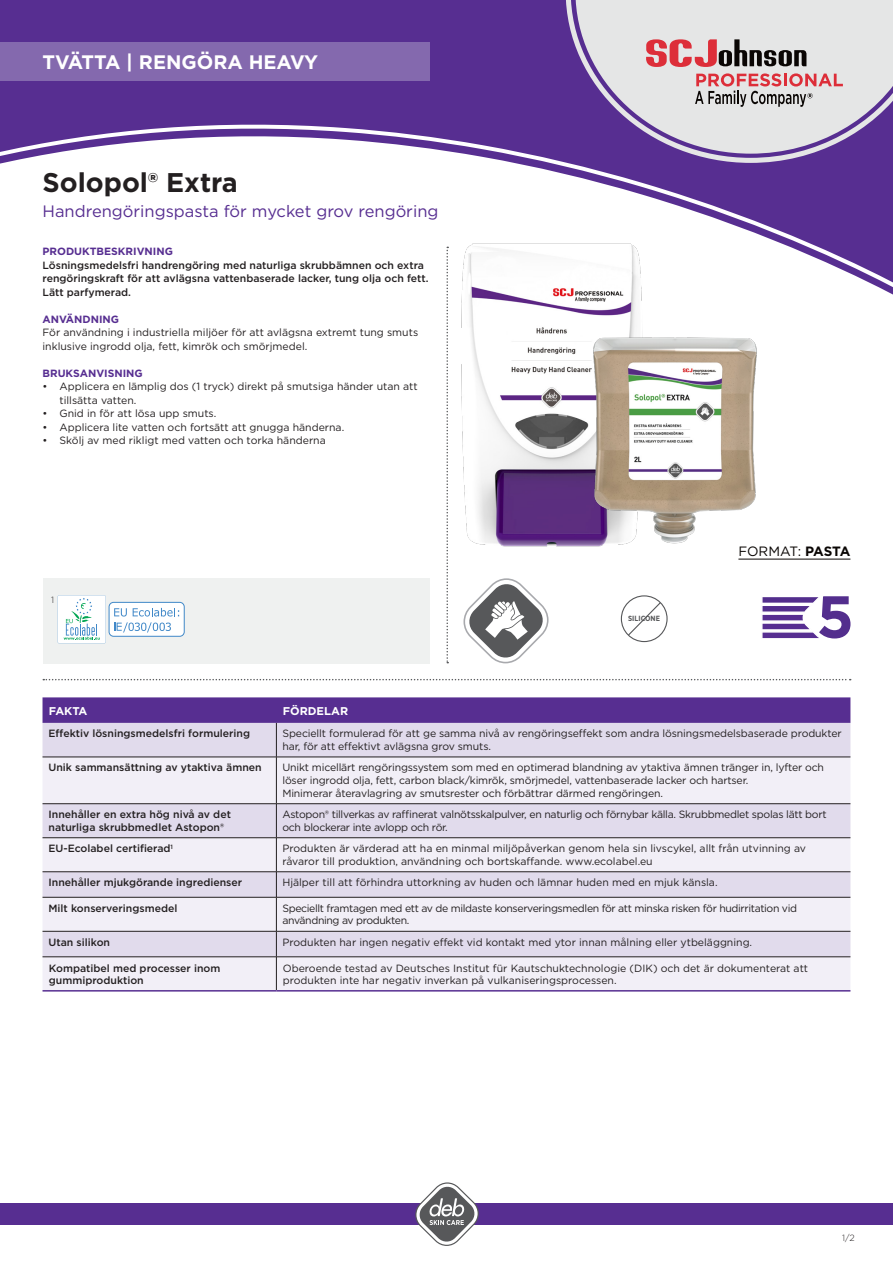
<style>
.page{position:relative;width:893px;height:1263px;background:#fff}
.page>*{position:absolute;margin:0;border:0;box-sizing:border-box;transform-origin:0 0}
.t1{font:700 59.25px "Gotham";color:#532e8d}
.Product_Title{font:700 27px "Gotham";color:#231f20}
.t2{font:700 19.5px "Gotham";color:#fff}
.t3{font:16.5px "Gotham";color:#572e91}
.t4{font:13.5px "Gotham";color:#0a0604}
.t5{font:700 11.25px "Gotham";color:#fff}
.t6{font:10.5px/12.8px "Gotham";letter-spacing:-.01em;color:#231f20}
.t7{font:500 10.5px/13.5px "Gotham";color:#231f20}
.t8{font:10.5px/12.8px "Gotham";letter-spacing:-.035em;color:#231f20}
.t9{font:700 10.5px "Gotham";color:#572e91}
.t10{font:300 9px "Gotham";color:#231f20}
.t11{font:700 7.5px "Gotham Narrow";color:#57585a}
.s1{font-weight:700}
</style>
<div class="page">
<div style="left:0;top:0;width:893px;height:295px;background:#572e91"></div>
<svg style="left:0;top:119px;width:893px;height:175px"></svg>
<div style="left:0;top:1203px;width:893px;height:22px;background:#572e91"></div>
<svg style="left:415px;top:1182px;width:64px;height:64px"></svg>
<div style="left:0;top:43px;width:429px;height:38px;background:#8469ae"></div>
<svg style="left:566px;top:0;width:327px;height:163px;background:#6d4b9e"></svg>
<svg style="left:575px;top:0;width:318px;height:154px;background:#c8c1d5"></svg>
<svg style="left:646px;top:39px;width:161px;height:28px;background:#b2878a"></svg>
<svg style="left:695px;top:73px;width:148px;height:34px;background:#ccacae"></svg>
<div style="left:43px;top:578px;width:386px;height:85px;background:#eff1f0"></div>
<svg style="left:446px;top:565px;width:2px;height:98px"></svg>
<svg style="left:43px;top:679px;width:808px;height:1px"></svg>
<img style="left:446px;top:228px;width:211px;height:336px">
<hr style="left:738px;top:559px;width:112px;height:1px;background:#0a0604">
<svg style="left:43px;top:697px;width:807px;height:26px;background:#5a3293"></svg>
<div style="left:43px;top:723px;width:807px;height:34px;background:#e1dbec"></div>
<svg style="left:43px;top:758px;width:807px;height:232px;fill:#f2eff7"></svg>
<hr style="left:43px;top:871px;width:233px;height:1px;background:#231f20">
<hr style="left:276px;top:871px;width:574px;height:1px;background:#231f20">
<svg style="left:276px;top:872px;width:1px;height:25px"></svg>
<hr style="left:43px;top:897px;width:233px;height:1px;background:#231f20">
<hr style="left:276px;top:897px;width:574px;height:1px;background:#231f20">
<hr style="left:276px;top:897px;width:1px;height:34px;background:#231f20">
<hr style="left:43px;top:931px;width:233px;height:1px;background:#231f20">
<hr style="left:276px;top:931px;width:574px;height:1px;background:#231f20">
<hr style="left:276px;top:723px;width:1px;height:34px;background:#231f20">
<hr style="left:43px;top:757px;width:233px;height:1px;background:#231f20">
<hr style="left:276px;top:757px;width:574px;height:1px;background:#231f20">
<hr style="left:276px;top:757px;width:1px;height:46px;background:#231f20">
<hr style="left:43px;top:803px;width:233px;height:1px;background:#231f20">
<hr style="left:276px;top:803px;width:574px;height:1px;background:#231f20">
<hr style="left:276px;top:804px;width:1px;height:33px;background:#231f20">
<hr style="left:43px;top:837px;width:233px;height:1px;background:#231f20">
<hr style="left:276px;top:837px;width:574px;height:1px;background:#231f20">
<hr style="left:276px;top:838px;width:1px;height:33px;background:#231f20">
<svg style="left:276px;top:931px;width:1px;height:25px"></svg>
<hr style="left:43px;top:956px;width:233px;height:1px;background:#231f20">
<hr style="left:276px;top:956px;width:574px;height:1px;background:#231f20">
<hr style="left:276px;top:957px;width:1px;height:33px;background:#231f20">
<hr style="left:43px;top:990px;width:233px;height:1px;background:#572e91">
<hr style="left:276px;top:990px;width:574px;height:1px;background:#572e91">
<svg style="left:463px;top:578px;width:86px;height:85px"></svg>
<img style="left:585px;top:329px;width:172px;height:220px">
<svg style="left:58px;top:595px;width:48px;height:48px"></svg>
<div style="left:109px;top:602px;width:75px;height:34px;background:#fff;border-radius:5px"></div>
<div style="left:109px;top:602px;width:75px;height:34px;border:1px solid #4088c8;border-radius:5px"></div>
<svg style="left:114px;top:608px;width:13px;height:8px"></svg>
<svg style="left:133px;top:608px;width:46px;height:8px"></svg>
<svg style="left:114px;top:622px;width:57px;height:10px"></svg>
<svg style="left:762px;top:597px;width:57px;height:42px"></svg>
<svg style="left:627px;top:601px;width:35px;height:36px"></svg>
<div style="left:621px;top:595px;width:47px;height:47px;border:1px solid #57585a;border-radius:50%"></div>
<p class="t2" style="left:43px;top:49px;width:277px">TVÄTTA | RENGÖRA HEAVY</p>
<p class="Product_Title" style="left:43px;top:164px;width:197px">Solopol® Extra</p>
<p class="t3" style="left:43px;top:201px;width:397px">Handrengöringspasta för mycket grov rengöring</p>
<p class="t9" style="left:43px;top:244px;width:132px">PRODUKTBESKRIVNING</p>
<p class="t7" style="left:43px;top:258px;width:388px">Lösningsmedelsfri handrengöring med naturliga skrubbämnen och extra rengöringskraft för att avlägsna vattenbaserade lacker, tung olja och fett.<br>Lätt parfymerad.</p>
<p class="t9" style="left:43px;top:312px;width:78px">ANVÄNDNING</p>
<p class="t6" style="left:43px;top:326px;width:377px">För användning i industriella miljöer för att avlägsna extremt tung smuts</p>
<p class="t6" style="left:43px;top:339px;width:266px">inklusive ingrodd olja, fett, kimrök och smörjmedel.</p>
<p class="t9" style="left:43px;top:366px;width:102px">BRUKSANVISNING</p>
<p class="t6" style="left:60px;top:379px;width:360px;line-height:13.5px;text-indent:-17px">• Applicera en lämplig dos (1 tryck) direkt på smutsiga händer utan att tillsätta vatten.</p>
<p class="t6" style="left:43px;top:407px;width:175px">• Gnid in för att lösa upp smuts.</p>
<p class="t6" style="left:43px;top:420px;width:303px">• Applicera lite vatten och fortsätt att gnugga händerna.</p>
<p class="t6" style="left:43px;top:434px;width:285px">• Skölj av med rikligt med vatten och torka händerna</p>
<p class="t10" style="left:51px;top:594px;width:5px">1</p>
<p class="t11" style="left:628px;top:613px;width:33px">SILICONE</p>
<p class="t4" style="left:738px;top:543px;width:114px">FORMAT: <span class="s1">PASTA</span></p>
<p class="t1" style="left:816px;top:577px;width:39px">5</p>
<p class="t5" style="left:49px;top:703px;width:40px">FAKTA</p>
<p class="t5" style="left:283px;top:703px;width:67px">FÖRDELAR</p>
<p class="t7" style="left:49px;top:727px;width:203px">Effektiv lösningsmedelsfri formulering</p>
<p class="t6" style="left:282px;top:727px;width:561px">Speciellt formulerad för att ge samma nivå av rengöringseffekt som andra lösningsmedelsbaserade produkter har, för att effektivt avlägsna grov smuts.</p>
<p class="t7" style="left:49px;top:761px;width:215px">Unik sammansättning av ytaktiva ämnen</p>
<p class="t6" style="left:282px;top:761px;width:543px">Unikt micellärt rengöringssystem som med en optimerad blandning av ytaktiva ämnen tränger in, lyfter och löser ingrodd olja, fett, carbon black/kimrök, smörjmedel, vattenbaserade lacker och hartser.<br>Minimerar återavlagring av smutsrester och förbättrar därmed rengöringen.</p>
<p class="t7" style="left:49px;top:808px;width:184px;line-height:12.8px">Innehåller en extra hög nivå av det naturliga skrubbmedlet Astopon®</p>
<p class="t6" style="left:282px;top:808px;width:546px">Astopon® tillverkas av raffinerat valnötsskalpulver, en naturlig och förnybar källa. Skrubbmedlet spolas lätt bort och blockerar inte avlopp och rör.</p>
<p class="t7" style="left:49px;top:841px;width:126px">EU-Ecolabel certifierad<sup>1</sup></p>
<p class="t6" style="left:282px;top:842px;width:525px">Produkten är värderad att ha en minmal miljöpåverkan genom hela sin livscykel, allt från utvinning av råvaror till produktion, användning och bortskaffande. www.ecolabel.eu</p>
<p class="t7" style="left:49px;top:875px;width:195px">Innehåller mjukgörande ingredienser</p>
<p class="t6" style="left:282px;top:876px;width:437px">Hjälper till att förhindra uttorkning av huden och lämnar huden med en mjuk känsla.</p>
<p class="t7" style="left:49px;top:901px;width:130px">Milt konserveringsmedel</p>
<p class="t8" style="left:282px;top:901px;width:516px">Speciellt framtagen med ett av de mildaste konserveringsmedlen för att minska risken för hudirritation vid användning av produkten.</p>
<p class="t7" style="left:49px;top:935px;width:63px">Utan silikon</p>
<p class="t6" style="left:282px;top:935px;width:471px">Produkten har ingen negativ effekt vid kontakt med ytor innan målning eller ytbeläggning.</p>
<p class="t7" style="left:49px;top:961px;width:173px;line-height:12.8px">Kompatibel med processer inom gummiproduktion</p>
<p class="t6" style="left:283px;top:961px;width:527px">Oberoende testad av Deutsches Institut für Kautschuktechnologie (DIK) och det är dokumenterat att produkten inte har negativ inverkan på vulkaniseringsprocessen.</p>
<p class="t10" style="left:842px;top:1232px;width:14px">1/2</p>
</div>
